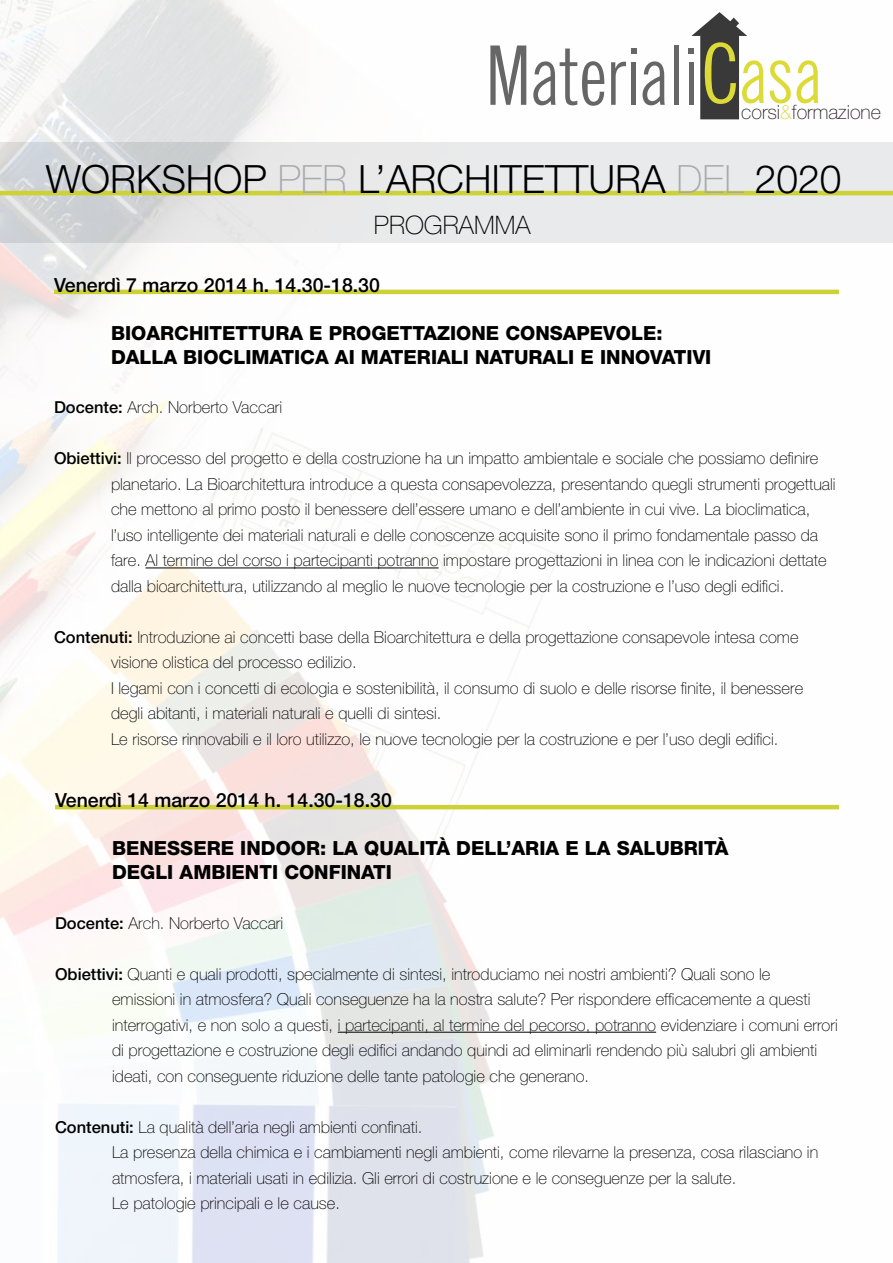
<style>
.page{position:relative;width:893px;height:1263px;background:#fff}
.page>*{position:absolute;margin:0;border:0;box-sizing:border-box;transform-origin:0 0}
.t1{font:300 39px "Helvetica Neue LT Std";color:#000}
.t2{font:100 25.5px "Helvetica Neue LT Std";color:#000}
.t3{font:100 19.65px "Helvetica Neue LT Std";color:#231e24}
.t4{font:800 19.5px/24px "Helvetica Neue LT Std";color:#000}
.t5{font:500 19.5px "Helvetica Neue LT Std";color:#000}
.t6{font:100 16.5px/25.5px "Helvetica Neue LT Std";color:#000}
.s1{color:#dbd931}
.s2{font-weight:100;color:#a7a9ac}
.s3{font-weight:500}
</style>
<div class="page">
<img style="left:0;top:0;width:893px;height:1263px">
<svg style="left:490px;top:45px;width:36px;height:60px"></svg>
<svg style="left:533px;top:49px;width:71px;height:57px"></svg>
<svg style="left:611px;top:62px;width:15px;height:43px"></svg>
<svg style="left:631px;top:48px;width:5px;height:6px"></svg>
<div style="left:631px;top:62px;width:5px;height:43px;background:#666"></div>
<svg style="left:642px;top:61px;width:23px;height:44px"></svg>
<div style="left:674px;top:45px;width:5px;height:60px;background:#666"></div>
<svg style="left:689px;top:12px;width:75px;height:107px"></svg>
<svg style="left:770px;top:60px;width:48px;height:43px"></svg>
<hr style="left:0;top:191px;width:893px;height:4px;background:#ccd236">
<hr style="left:54px;top:290px;width:785px;height:4px;background:#ccd236">
<hr style="left:146px;top:567px;width:293px;height:1px;background:#000">
<hr style="left:55px;top:805px;width:784px;height:4px;background:#ccd236">
<hr style="left:338px;top:1032px;width:318px;height:1px;background:#000">
<p class="t3" style="left:741px;top:101px;width:141px">corsi<span class="s1">&amp;</span>formazione</p>
<h1 class="t1" style="left:46px;top:155px;width:797px">WORKSHOP <span class="s2">PER</span> L’ARCHITETTURA <span class="s2">DEL</span> 2020</h1>
<h2 class="t2" style="left:374px;top:210px;width:158px">programma</h2>
<p class="t5" style="left:54px;top:273px;width:327px">Venerdì 7 marzo 2014 h. 14.30-18.30</p>
<p class="t4" style="left:111px;top:321px;width:602px">BIOARCHITETTURA E PROGETTAZIONE CONSAPEVOLE:<br>DALLA BIOCLIMATICA AI MATERIALI NATURALI E INNOVATIVI</p>
<p class="t6" style="left:54px;top:395px;width:230px"><span class="s3">Docente:</span> Arch. Norberto Vaccari</p>
<p class="t6" style="left:111px;top:446px;width:726px;text-indent:-57px"><span class="s3">Obiettivi:</span> Il processo del progetto e della costruzione ha un impatto ambientale e sociale che possiamo definire planetario. La Bioarchitettura introduce a questa consapevolezza, presentando quegli strumenti progettuali che mettono al primo posto il benessere dell’essere umano e dell’ambiente in cui vive. La bioclimatica, l’uso intelligente dei materiali naturali e delle conoscenze acquisite sono il primo fondamentale passo da fare. Al termine del corso i partecipanti potranno impostare progettazioni in linea con le indicazioni dettate dalla bioarchitettura, utilizzando al meglio le nuove tecnologie per la costruzione e l’uso degli edifici.</p>
<p class="t6" style="left:54px;top:624px;width:746px"><span class="s3">Contenuti:</span> Introduzione ai concetti base della Bioarchitettura e della progettazione consapevole intesa come</p>
<p class="t6" style="left:111px;top:650px;width:247px">visione olistica del processo edilizio.</p>
<p class="t6" style="left:54px;top:675px;width:31px">I</p>
<p class="t6" style="left:111px;top:675px;width:694px;text-indent:7px">legami con i concetti di ecologia e sostenibilità, il consumo di suolo e delle risorse finite, il benessere degli abitanti, i materiali naturali e quelli di sintesi.<br>Le risorse rinnovabili e il loro utilizzo, le nuove tecnologie per la costruzione e per l’uso degli edifici.</p>
<p class="t5" style="left:55px;top:788px;width:338px">Venerdì 14 marzo 2014 h. 14.30-18.30</p>
<p class="t4" style="left:112px;top:836px;width:618px">BENESSERE INDOOR: LA QUALITÀ DELL’ARIA E LA SALUBRITÀ<br>DEGLI AMBIENTI CONFINATI</p>
<p class="t6" style="left:55px;top:910px;width:230px"><span class="s3">Docente:</span> Arch. Norberto Vaccari</p>
<p class="t6" style="left:112px;top:961px;width:727px;text-indent:-57px"><span class="s3">Obiettivi:</span> Quanti e quali prodotti, specialmente di sintesi, introduciamo nei nostri ambienti? Quali sono le emissioni in atmosfera? Quali conseguenze ha la nostra salute? Per rispondere efficacemente a questi interrogativi, e non solo a questi, i partecipanti, al termine del pecorso, potranno evidenziare i comuni errori di progettazione e costruzione degli edifici andando quindi ad eliminarli rendendo più salubri gli ambienti ideati, con conseguente riduzione delle tante patologie che generano.</p>
<p class="t6" style="left:112px;top:1114px;width:708px;text-indent:-57px"><span class="s3">Contenuti:</span> La qualità dell’aria negli ambienti confinati.<br>La presenza della chimica e i cambiamenti negli ambienti, come rilevarne la presenza, cosa rilasciano in atmosfera, i materiali usati in edilizia. Gli errori di costruzione e le conseguenze per la salute.<br>Le patologie principali e le cause.</p>
</div>
